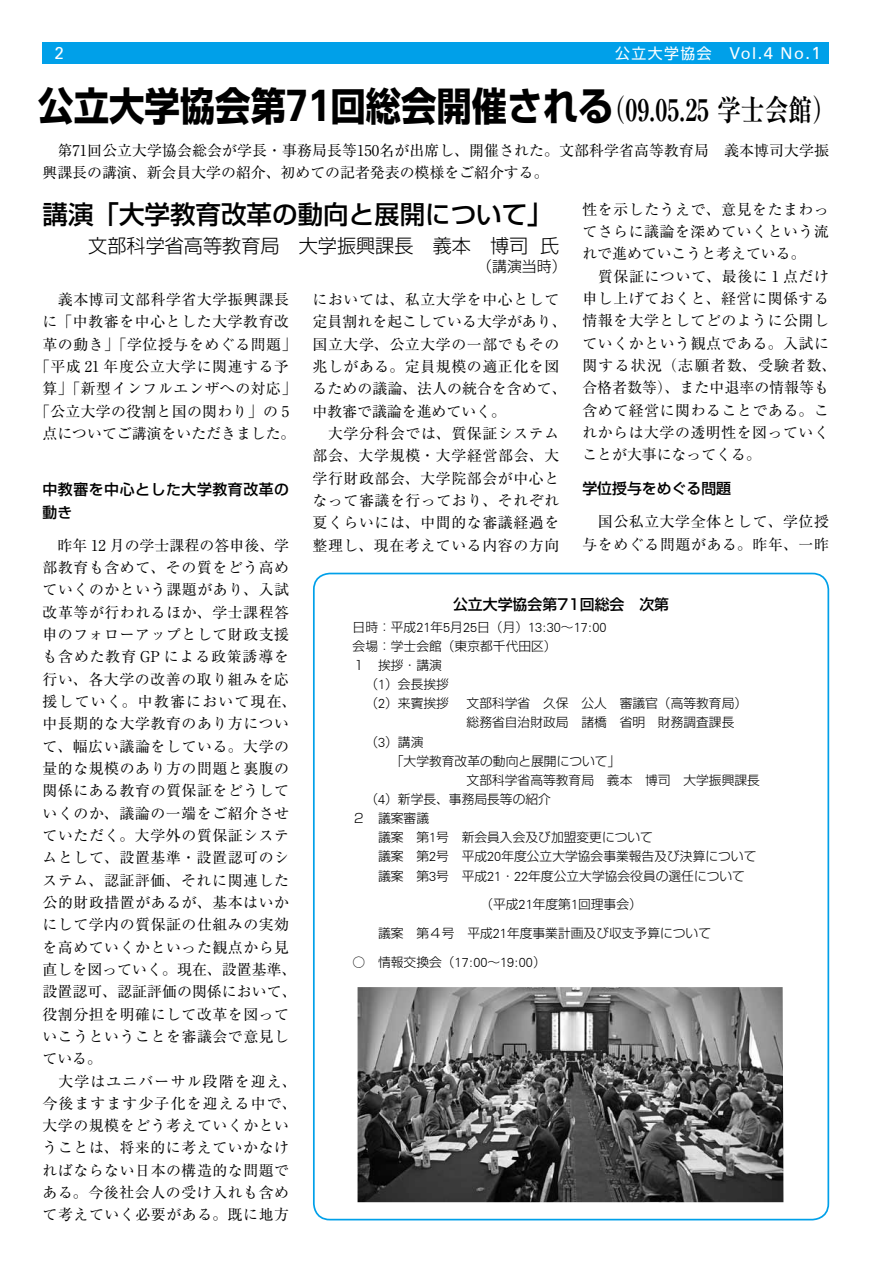
<style>
.page{position:relative;width:893px;height:1263px;background:#fff}
.page>*{position:absolute;margin:0;border:0;box-sizing:border-box;transform-origin:0 0}
.t1{font:700 39.3px "Shin Go Pro";color:#000;scale:.9 1}
.t2{font:500 25.5px "Shin Go Pro";color:#000}
.t3{font:300 19.2px "Shin Go Pro";color:#000}
.t4{font:16.8px "Zurich BT";color:#fff}
.t5{font:16.35px "Zurich BT";color:#fff}
.t6{font:14.85px/22.4px "Ryumin Pro";letter-spacing:.04em;color:#000}
.t7{font:14.85px/22.4px "Ryumin Pro";letter-spacing:.01em;color:#000}
.t8{font:500 14.85px "Shin Go Pro";color:#000}
.t9{font:500 14.85px/22.4px "Shin Go Pro";letter-spacing:.04em;color:#000}
.t10{font:300 14.85px "Shin Go Pro";color:#000}
.t11{font:300 12.75px/19.2px "Shin Go Pro";color:#000}
.t12{font:300 12.75px "Zurich BT";color:#000}
.s1{font-family:"Shin Go Pro";font-size:14.85px}
.s2{font-size:16.8px}
.s3{font-family:"Zurich BT";font-size:44.4px}
.s4{font-family:"Ryumin Pro";font-size:29.7px}
.s5{font-family:"Shin Go Pro"}
.s6{font-family:"Zurich BT"}
</style>
<div class="page">
<div style="left:313px;top:573px;width:516px;height:647px;border:2px solid #00a0e9;border-radius:16px"></div>
<div style="left:43px;top:43px;width:786px;height:21px;background:#00a0e9"></div>
<img style="left:358px;top:987px;width:425px;height:215px">
<p class="t4" style="left:55px;top:43px;width:11px">2</p>
<p class="t5" style="left:615px;top:43px;width:207px"><span class="s1">公立大学協会</span> Vol.<span class="s2">4</span> No.<span class="s2">1</span></p>
<h1 class="t1" style="left:38px;top:74px;width:888px">公立大学協会第<span class="s3">71</span>回総会開催される<span class="s4">（09.05.25 学士会館）</span></h1>
<p class="t7" style="left:43px;top:138px;width:788px">　第71回公立大学協会総会が学長・事務局長等150名が出席し、開催された。文部科学省高等教育局　義本博司大学振興課長の講演、新会員大学の紹介、初めての記者発表の模様をご紹介する。</p>
<p class="t6" style="left:582px;top:197px;width:256px">性を示したうえで、意見をたまわってさらに議論を深めていくという流れで進めていこうと考えている。<br>　質保証について、最後に 1 点だけ申し上げておくと、経営に関係する情報を大学としてどのように公開していくかという観点である。入試に関する状況（志願者数、受験者数、合格者数等）、また中退率の情報等も含めて経営に関わることである。これからは大学の透明性を図っていくことが大事になってくる。</p>
<p class="t8" style="left:582px;top:476px;width:150px">学位授与をめぐる問題</p>
<p class="t6" style="left:582px;top:510px;width:248px">　国公私立大学全体として、学位授与をめぐる問題がある。昨年、一昨</p>
<h2 class="t2" style="left:43px;top:193px;width:512px">講演「大学教育改革の動向と展開について」</h2>
<p class="t3" style="left:88px;top:229px;width:472px">文部科学省高等教育局 大学振興課長 義本 博司 氏</p>
<p class="t10" style="left:477px;top:254px;width:91px">（講演当時）</p>
<p class="t6" style="left:35px;top:287px;width:263px;text-align:center">　義本博司文部科学省大学振興課長に「中教審を中心とした大学教育改革の動き」「学位授与をめぐる問題」「平成 21 年度公立大学に関連する予算」「新型インフルエンザへの対応」「公立大学の役割と国の関わり」の 5点についてご講演をいただきました。</p>
<p class="t6" style="left:313px;top:287px;width:256px">においては、私立大学を中心として定員割れを起こしている大学があり、国立大学、公立大学の一部でもその兆しがある。定員規模の適正化を図るための議論、法人の統合を含めて、中教審で議論を進めていく。<br>　大学分科会では、質保証システム部会、大学規模・大学経営部会、大学行財政部会、大学院部会が中心となって審議を行っており、それぞれ夏くらいには、中間的な審議経過を整理し、現在考えている内容の方向</p>
<p class="t9" style="left:43px;top:477px;width:248px">中教審を中心とした大学教育改革の動き</p>
<p class="t6" style="left:43px;top:533px;width:256px">　昨年 12 月の学士課程の答申後、学部教育も含めて、その質をどう高めていくのかという課題があり、入試改革等が行われるほか、学士課程答申のフォローアップとして財政支援も含めた教育 GP による政策誘導を行い、各大学の改善の取り組みを応援していく。中教審において現在、中長期的な大学教育のあり方について、幅広い議論をしている。大学の量的な規模のあり方の問題と裏腹の関係にある教育の質保証をどうしていくのか、議論の一端をご紹介させていただく。大学外の質保証システムとして、設置基準・設置認可のシステム、認証評価、それに関連した公的財政措置があるが、基本はいかにして学内の質保証の仕組みの実効を高めていくかといった観点から見直しを図っていく。現在、設置基準、設置認可、認証評価の関係において、役割分担を明確にして改革を図っていこうということを審議会で意見している。<br>　大学はユニバーサル段階を迎え、今後ますます少子化を迎える中で、大学の規模をどう考えていくかということは、将来的に考えていかなければならない日本の構造的な問題である。今後社会人の受け入れも含めて考えていく必要がある。既に地方</p>
<p class="t8" style="left:453px;top:592px;width:218px">公立大学協会第71回総会　次第</p>
<p class="t12" style="left:353px;top:619px;width:255px"><span class="s5">日時：平成</span>21<span class="s5">年</span>5<span class="s5">月</span>25<span class="s5">日（月）</span>13:30<span class="s5">～</span>17:00</p>
<p class="t11" style="left:353px;top:635px;width:206px">会場：学士会館（東京都千代田区）</p>
<p class="t11" style="left:353px;top:654px;width:91px">１ 挨拶・講演</p>
<p class="t11" style="left:365px;top:673px;width:85px">（<span class="s6">1</span>）会長挨拶</p>
<p class="t11" style="left:365px;top:692px;width:85px">（<span class="s6">2</span>）来賓挨拶</p>
<p class="t11" style="left:467px;top:692px;width:282px">文部科学省 久保 公人 審議官（高等教育局）総務省自治財政局 諸橋 省明 財務調査課長</p>
<p class="t11" style="left:365px;top:730px;width:60px">（<span class="s6">3</span>）講演</p>
<p class="t11" style="left:391px;top:750px;width:231px">「大学教育改革の動向と展開について」</p>
<p class="t11" style="left:467px;top:769px;width:295px">文部科学省高等教育局 義本 博司 大学振興課長</p>
<p class="t11" style="left:365px;top:788px;width:187px">（<span class="s6">4</span>）新学長、事務局長等の紹介</p>
<p class="t11" style="left:353px;top:807px;width:78px">２ 議案審議</p>
<p class="t11" style="left:378px;top:826px;width:276px">議案 第<span class="s6">1</span>号 新会員入会及び加盟変更について</p>
<p class="t11" style="left:378px;top:845px;width:380px">議案 第<span class="s6">2</span>号 平成<span class="s6">20</span>年度公立大学協会事業報告及び決算について</p>
<p class="t11" style="left:378px;top:864px;width:368px">議案 第<span class="s6">3</span>号 平成<span class="s6">21</span>・<span class="s6">22</span>年度公立大学協会役員の選任について</p>
<p class="t11" style="left:480px;top:893px;width:163px">（平成<span class="s6">21</span>年度第<span class="s6">1</span>回理事会）</p>
<p class="t11" style="left:378px;top:922px;width:335px">議案 第４号 平成<span class="s6">21</span>年度事業計画及び収支予算について</p>
<p class="t12" style="left:353px;top:954px;width:195px"><span class="s5">○ 情報交換会（</span>17:00<span class="s5">～</span>19:00<span class="s5">）</span></p>
</div>
